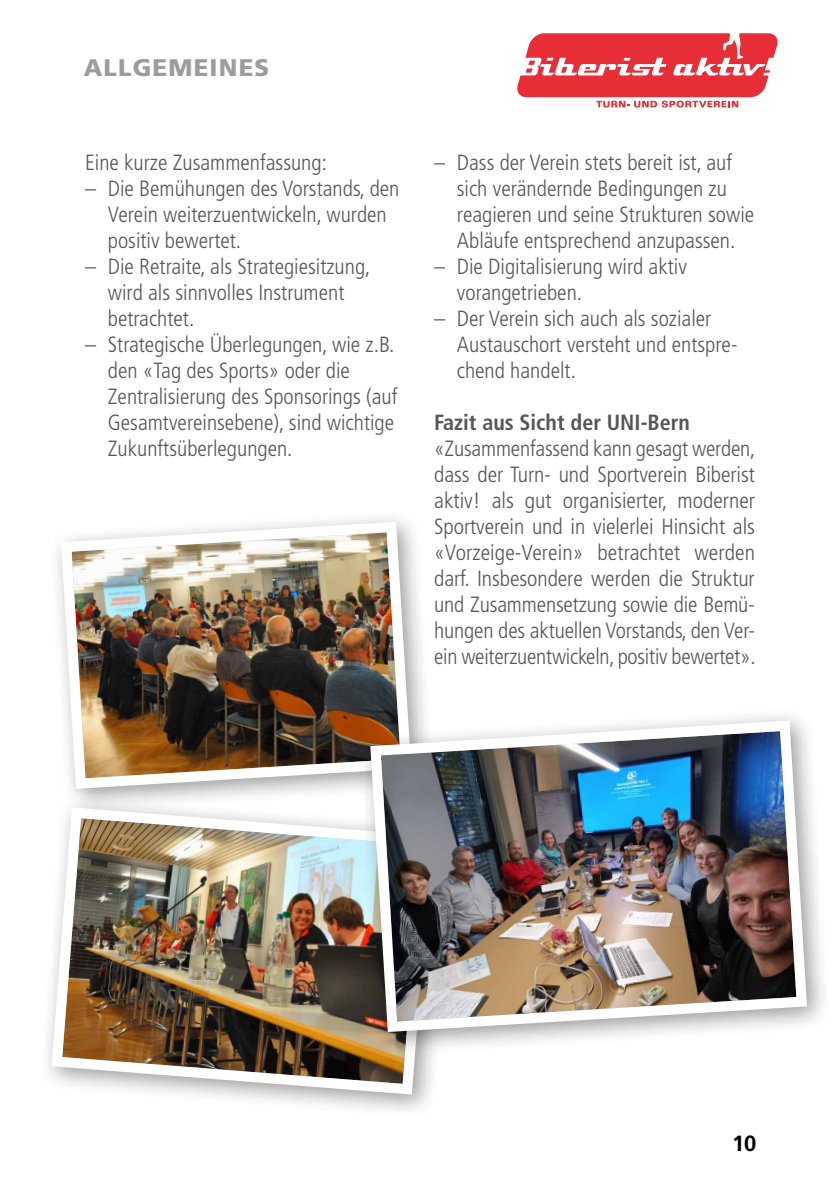
<style>
.page{position:relative;width:840px;height:1191px;background:#fff}
.page>*{position:absolute;margin:0;border:0;box-sizing:border-box;transform-origin:0 0}
.t1{font:900 24px "Frutiger";letter-spacing:.05em;color:#9c9c9d}
.t2{font:300 condensed 22px/26px "Frutiger";color:#565655}
.t3{font:700 condensed 22px "Frutiger";color:#565655}
.t4{font:700 22px "Frutiger";color:#000}
</style>
<div class="page">
<svg style="left:517px;top:33px;width:261px;height:75px"></svg>
<div style="left:48px;top:509px;width:387px;height:305px;background:#000;opacity:.4"></div>
<img style="left:56px;top:516px;width:360px;height:278px">
<div style="left:38px;top:795px;width:419px;height:324px;background:#000;opacity:.4"></div>
<img style="left:46px;top:802px;width:391px;height:298px">
<div style="left:357px;top:708px;width:474px;height:348px;background:#000;opacity:.4"></div>
<img style="left:365px;top:715px;width:446px;height:322px">
<p class="t1" style="left:84px;top:53px;width:187px">ALLGEMEINES</p>
<p class="t2" style="left:85px;top:149px;width:243px">Eine kurze Zusammenfassung:</p>
<p class="t2" style="left:108px;top:175px;width:293px;text-indent:-23px">– Die Bemühungen des Vorstands, den<br>Verein weiterzuentwickeln, wurden positiv bewertet.</p>
<p class="t2" style="left:108px;top:253px;width:264px;text-indent:-23px">– Die Retraite, als Strategiesitzung, wird als sinnvolles Instrument betrachtet.</p>
<p class="t2" style="left:108px;top:331px;width:291px;text-indent:-23px">– Strategische Überlegungen, wie z.B. den «Tag des Sports» oder die Zentralisierung des Sponsorings (auf Gesamtvereinsebene), sind wichtige Zukunftsüberlegungen.</p>
<p class="t2" style="left:456px;top:149px;width:299px;text-indent:-23px">– Dass der Verein stets bereit ist, auf sich verändernde Bedingungen zu reagieren und seine Strukturen sowie Abläufe entsprechend anzupassen.</p>
<p class="t2" style="left:456px;top:253px;width:231px;text-indent:-23px">– Die Digitalisierung wird aktiv vorangetrieben.</p>
<p class="t2" style="left:456px;top:305px;width:282px;text-indent:-23px">– Der Verein sich auch als sozialer<br>Austauschort versteht und entspre&shy;chend handelt.</p>
<p class="t3" style="left:434px;top:409px;width:257px">Fazit aus Sicht der UNI-Bern</p>
<p class="t2" style="left:434px;top:435px;width:323px;text-align:justify">«Zusammenfassend kann gesagt werden, dass der Turn- und Sportverein Biberist aktiv! als gut organisierter, moderner Sportverein und in vielerlei Hinsicht als «Vorzeige-Verein» betrachtet werden darf. Insbesondere werden die Struktur und Zusammensetzung sowie die Bemü&shy;hungen des aktuellen Vorstands, den Ver&shy;ein weiterzuentwickeln, positiv bewertet».</p>
<p class="t4" style="left:731px;top:1130px;width:26px">10</p>
</div>
